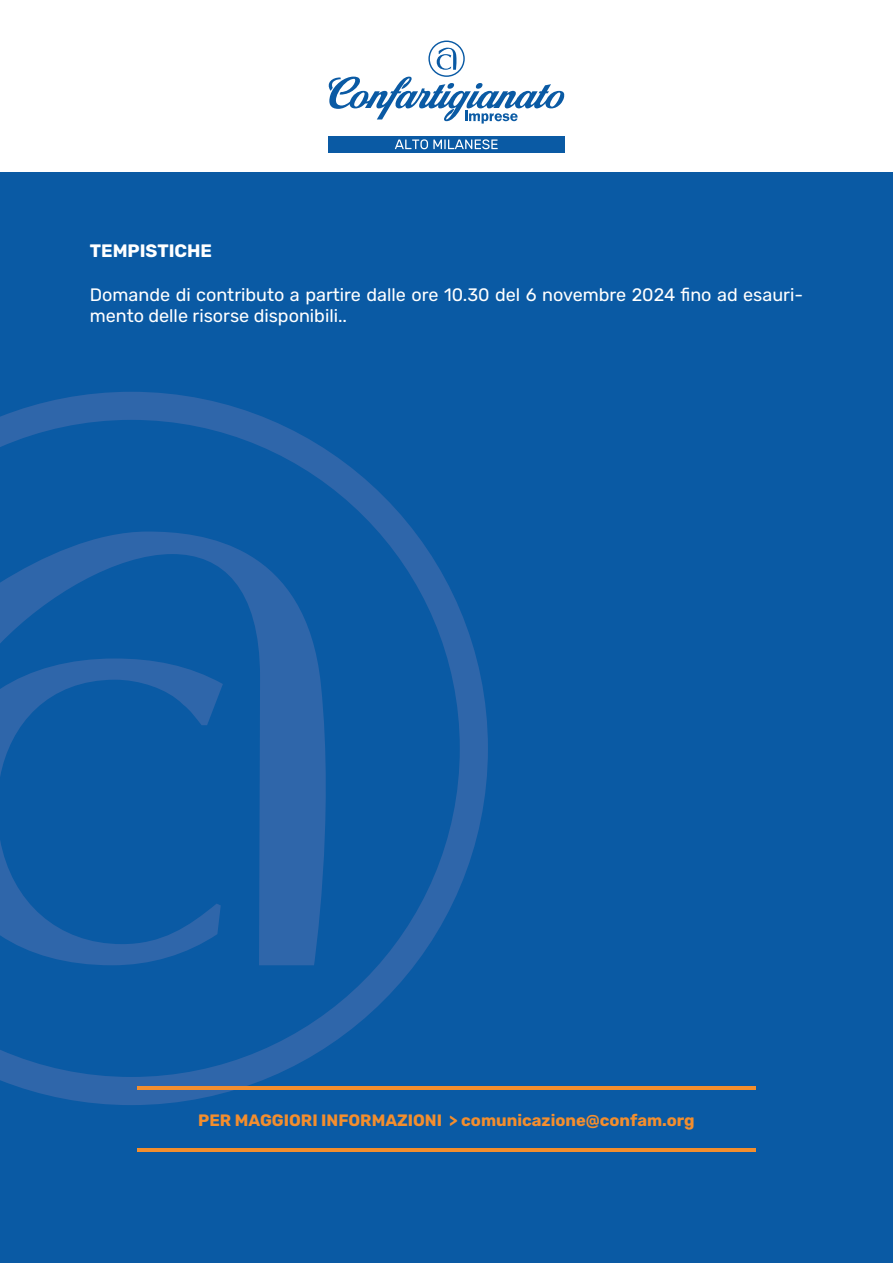
<style>
.page{position:relative;width:893px;height:1263px;background:#fff}
.page>*{position:absolute;margin:0;border:0;box-sizing:border-box;transform-origin:0 0}
.t1{font:18px/21.6px "Rubik";color:#fff}
.t2{font:700 18px "Rubik";color:#fff}
.t3{font:700 16.5px "Rubik";color:#f38e2e}
</style>
<div class="page">
<div style="left:0;top:172px;width:893px;height:1091px;background:#0a5aa4"></div>
<svg style="left:0;top:392px;width:488px;height:713px"></svg>
<svg style="left:0;top:531px;width:335px;height:434px"></svg>
<svg style="left:328px;top:41px;width:237px;height:83px"></svg>
<div style="left:328px;top:136px;width:237px;height:17px;background:#0a5aa4"></div>
<svg style="left:395px;top:139px;width:103px;height:10px"></svg>
<hr style="left:137px;top:1086px;width:619px;height:3px;background:#f38e2e">
<hr style="left:137px;top:1148px;width:619px;height:3px;background:#f38e2e">
<p class="t2" style="left:90px;top:241px;width:124px">TEMPISTICHE</p>
<p class="t1" style="left:90px;top:284px;width:715px">Domande di contributo a partire dalle ore 10.30 del 6 novembre 2024 fino ad esauri&shy;mento delle risorse disponibili..</p>
<p class="t3" style="left:198px;top:1110px;width:498px">PER MAGGIORI INFORMAZIONI &gt; comunicazione@confam.org</p>
</div>
